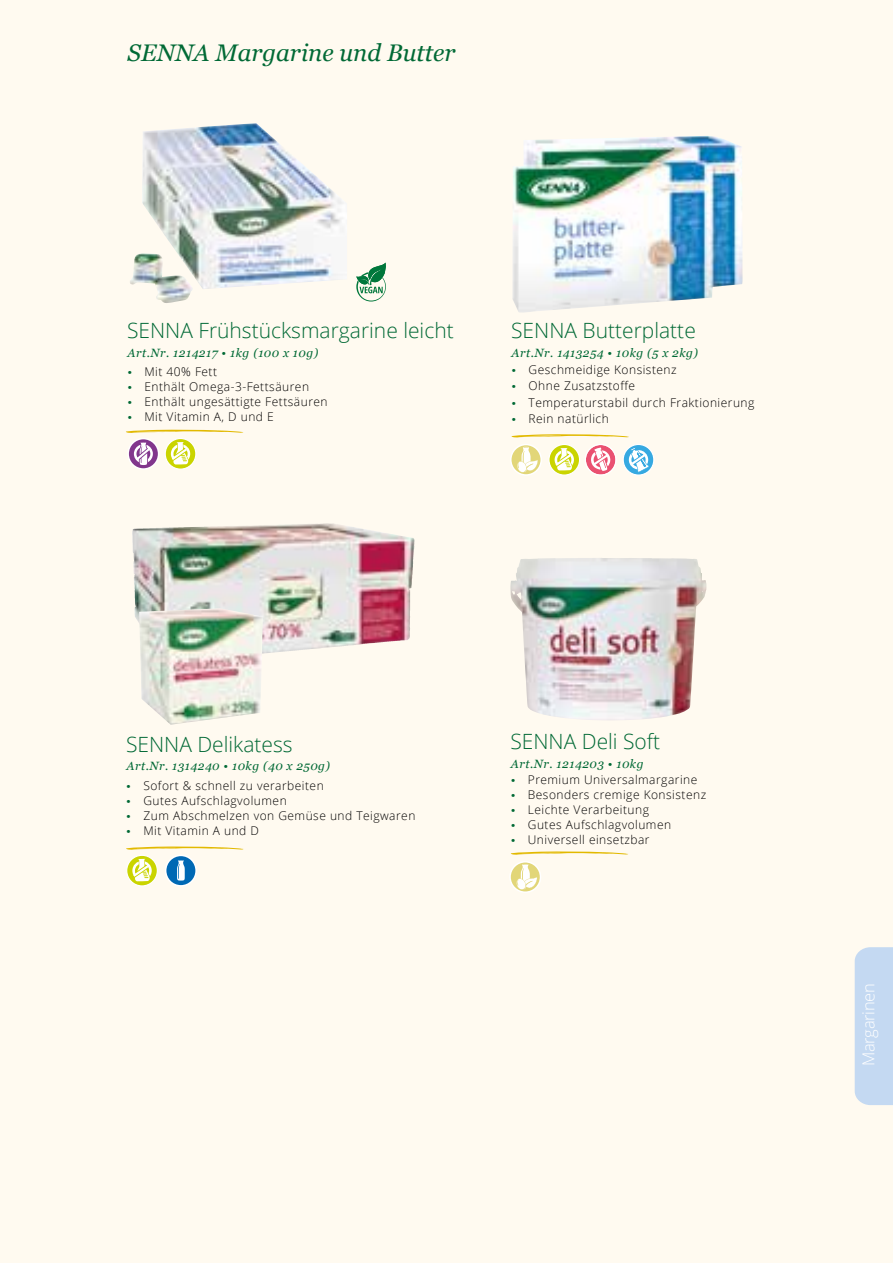
<style>
.page{position:relative;width:893px;height:1263px;background:#fffaf0}
.page>*{position:absolute;margin:0;border:0;box-sizing:border-box;transform-origin:0 0}
.t1{font:italic 24px "Georgia";color:#006935}
.t2{font:300 21px "Open Sans";color:#006935}
.t3{font:300 16.5px "Open Sans";letter-spacing:-.02em;color:#fff}
.t4{font:300 12px "Open Sans";letter-spacing:.04em;color:#000}
.t5{font:italic 12px "Georgia";letter-spacing:.04em;color:#006935}
.s1{font-family:"Georgia";font-weight:400;font-style:italic;color:#006935}
</style>
<div class="page">
<img style="left:130px;top:123px;width:217px;height:180px">
<svg style="left:126px;top:430px;width:118px;height:40px"></svg>
<div style="left:855px;top:947px;width:38px;height:158px;background:#c4d9f2"></div>
<svg style="left:356px;top:263px;width:30px;height:38px"></svg>
<svg style="left:126px;top:846px;width:118px;height:40px"></svg>
<svg style="left:549px;top:444px;width:67px;height:31px"></svg>
<svg style="left:623px;top:444px;width:31px;height:31px"></svg>
<svg style="left:509px;top:861px;width:32px;height:32px"></svg>
<svg style="left:511px;top:862px;width:29px;height:29px"></svg>
<svg style="left:515px;top:864px;width:22px;height:26px"></svg>
<svg style="left:510px;top:444px;width:32px;height:32px"></svg>
<div style="left:512px;top:445px;width:28px;height:29px;background:#e2d678;border-radius:50%"></div>
<svg style="left:516px;top:447px;width:22px;height:26px"></svg>
<svg style="left:510px;top:851px;width:118px;height:4px"></svg>
<svg style="left:511px;top:434px;width:118px;height:4px"></svg>
<img style="left:512px;top:136px;width:231px;height:177px">
<img style="left:132px;top:523px;width:201px;height:111px">
<img style="left:139px;top:608px;width:80px;height:41px">
<img style="left:510px;top:558px;width:196px;height:162px">
<h1 class="t1" style="left:128px;top:35px;width:329px">SENNA Margarine und Butter</h1>
<h2 class="t2" style="left:127px;top:316px;width:328px">SENNA Frühstücksmargarine leicht</h2>
<p class="t5" style="left:128px;top:344px;width:192px">Art.Nr. 1214217 • 1kg (100 x 10g)</p>
<p class="t4" style="left:127px;top:363px;width:91px"><span class="s1">•</span> Mit 40% Fett</p>
<p class="t4" style="left:127px;top:378px;width:183px"><span class="s1">•</span> Enthält Omega-3-Fettsäuren</p>
<p class="t4" style="left:127px;top:393px;width:202px"><span class="s1">•</span> Enthält ungesättigte Fettsäuren</p>
<p class="t4" style="left:127px;top:408px;width:148px"><span class="s1">•</span> Mit Vitamin A, D und E</p>
<h2 class="t2" style="left:511px;top:316px;width:186px">SENNA Butterplatte</h2>
<p class="t5" style="left:512px;top:344px;width:188px">Art.Nr. 1413254 • 10kg (5 x 2kg)</p>
<p class="t4" style="left:511px;top:361px;width:167px"><span class="s1">•</span> Geschmeidige Konsistenz</p>
<p class="t4" style="left:511px;top:377px;width:125px"><span class="s1">•</span> Ohne Zusatzstoffe</p>
<p class="t4" style="left:511px;top:394px;width:244px"><span class="s1">•</span> Temperaturstabil durch Fraktionierung</p>
<p class="t4" style="left:511px;top:410px;width:99px"><span class="s1">•</span> Rein natürlich</p>
<h2 class="t2" style="left:126px;top:730px;width:168px">SENNA Delikatess</h2>
<p class="t5" style="left:126px;top:757px;width:205px">Art.Nr. 1314240 • 10kg (40 x 250g)</p>
<p class="t4" style="left:126px;top:777px;width:199px"><span class="s1">•</span> Sofort &amp; schnell zu verarbeiten</p>
<p class="t4" style="left:126px;top:792px;width:162px"><span class="s1">•</span> Gutes Aufschlagvolumen</p>
<p class="t4" style="left:126px;top:807px;width:291px"><span class="s1">•</span> Zum Abschmelzen von Gemüse und Teigwaren</p>
<p class="t4" style="left:126px;top:822px;width:134px"><span class="s1">•</span> Mit Vitamin A und D</p>
<h2 class="t2" style="left:510px;top:727px;width:151px">SENNA Deli Soft</h2>
<p class="t5" style="left:511px;top:755px;width:134px">Art.Nr. 1214203 • 10kg</p>
<p class="t4" style="left:511px;top:772px;width:188px"><span class="s1">•</span> Premium Universalmargarine</p>
<p class="t4" style="left:511px;top:787px;width:197px"><span class="s1">•</span> Besonders cremige Konsistenz</p>
<p class="t4" style="left:511px;top:802px;width:140px"><span class="s1">•</span> Leichte Verarbeitung</p>
<p class="t4" style="left:511px;top:817px;width:162px"><span class="s1">•</span> Gutes Aufschlagvolumen</p>
<p class="t4" style="left:511px;top:832px;width:140px"><span class="s1">•</span> Universell einsetzbar</p>
<h3 class="t3" style="left:857px;top:1066px;width:84px;rotate:-90deg">Margarinen</h3>
</div>
